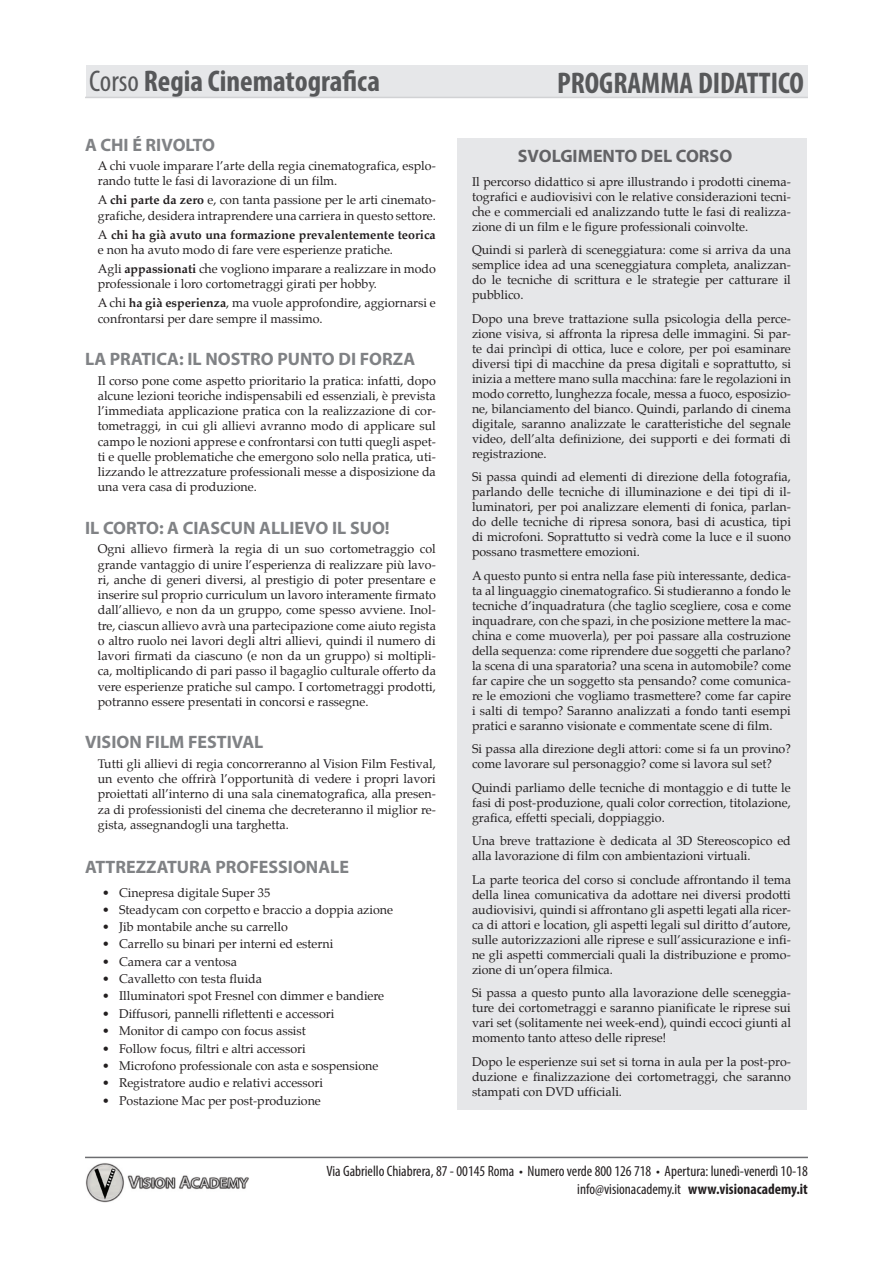
<style>
.page{position:relative;width:893px;height:1263px;background:#fff}
.page>*{position:absolute;margin:0;border:0;box-sizing:border-box;transform-origin:0 0}
.t1{font:700 condensed 30px "Myriad Pro";color:#57585a}
.Titoli{font:700 18px "Myriad Pro";color:#808285}
.Titoli-2{font:700 18px "Myriad Pro";color:#636366}
.t2{font:condensed 15px/18px "Myriad Pro";color:#231f20;text-align:right}
.Testo{font:12.45px/15px "Palatino";color:#231f20;text-align:justify}
.Testo-2{font:700 12.45px/15.3px "Palatino";color:#231f20}
.s1{font-weight:400}
.s2{font-weight:700}
</style>
<div class="page">
<div style="left:86px;top:66px;width:721px;height:31px;background:#e6e7e9"></div>
<img style="left:85px;top:1163px;width:164px;height:39px">
<hr style="left:85px;top:1157px;width:723px;height:1px;background:#6c6d70">
<hr style="left:85px;top:97px;width:723px;height:1px;background:#d1d2d4">
<div style="left:457px;top:138px;width:349px;height:971px;background:#e6e7e9"></div>
<h1 class="t1" style="left:89px;top:62px;width:292px"><span class="s1">Corso</span> Regia Cinematografica</h1>
<h1 class="t1" style="left:557px;top:64px;width:248px">PROGRAMMA DIDATTICO</h1>
<p class="Titoli" style="left:85px;top:133px;width:132px">A CHI É RIVOLTO</p>
<p class="Testo" style="left:98px;top:158px;width:340px">A chi vuole imparare l’arte della regia cinematografica, esplo&shy;rando tutte le fasi di lavorazione di un film.</p>
<p class="Testo" style="left:98px;top:192px;width:340px">A <span class="s2">chi parte da zero</span> e, con tanta passione per le arti cinemato&shy;grafiche, desidera intraprendere una carriera in questo settore.</p>
<p class="Testo-2" style="left:98px;top:226px;width:340px"><span class="s1">A</span> chi ha già avuto una formazione prevalentemente teorica <span class="s1">e non ha avuto modo di fare vere esperienze pratiche.</span></p>
<p class="Testo" style="left:98px;top:261px;width:340px">Agli <span class="s2">appassionati</span> che vogliono imparare a realizzare in modo professionale i loro cortometraggi girati per hobby.</p>
<p class="Testo" style="left:98px;top:295px;width:340px">A chi <span class="s2">ha già esperienza</span>, ma vuole approfondire, aggiornarsi e confrontarsi per dare sempre il massimo.</p>
<p class="Titoli" style="left:85px;top:347px;width:332px">LA PRATICA: IL NOSTRO PUNTO DI FORZA</p>
<p class="Testo" style="left:98px;top:373px;width:340px">Il corso pone come aspetto prioritario la pratica: infatti, dopo alcune lezioni teoriche indispensabili ed essenziali, è prevista l’immediata applicazione pratica con la realizzazione di cor&shy;tometraggi, in cui gli allievi avranno modo di applicare sul campo le nozioni apprese e confrontarsi con tutti quegli aspet&shy;ti e quelle problematiche che emergono solo nella pratica, uti&shy;lizzando le attrezzature professionali messe a disposizione da una vera casa di produzione.</p>
<p class="Titoli" style="left:85px;top:516px;width:306px">IL CORTO: A CIASCUN ALLIEVO IL SUO!</p>
<p class="Testo" style="left:98px;top:541px;width:340px">Ogni allievo firmerà la regia di un suo cortometraggio col grande vantaggio di unire l’esperienza di realizzare più lavo&shy;ri, anche di generi diversi, al prestigio di poter presentare e inserire sul proprio curriculum un lavoro interamente firmato dall’allievo, e non da un gruppo, come spesso avviene. Inol&shy;tre, ciascun allievo avrà una partecipazione come aiuto regista o altro ruolo nei lavori degli altri allievi, quindi il numero di lavori firmati da ciascuno (e non da un gruppo) si moltipli&shy;ca, moltiplicando di pari passo il bagaglio culturale offerto da vere esperienze pratiche sul campo. I cortometraggi prodotti, potranno essere presentati in concorsi e rassegne.</p>
<p class="Titoli" style="left:85px;top:731px;width:180px">VISION FILM FESTIVAL</p>
<p class="Testo" style="left:98px;top:756px;width:340px">Tutti gli allievi di regia concorreranno al Vision Film Festival, un evento che offrirà l’opportunità di vedere i propri lavori proiettati all’interno di una sala cinematografica, alla presen&shy;za di professionisti del cinema che decreteranno il miglior re&shy;gista, assegnandogli una targhetta.</p>
<p class="Titoli" style="left:85px;top:855px;width:265px">ATTREZZATURA PROFESSIONALE</p>
<p class="Testo" style="left:102px;top:885px;width:170px">• Cinepresa digitale Super 35</p>
<p class="Testo" style="left:102px;top:902px;width:293px">• Steadycam con corpetto e braccio a doppia azione</p>
<p class="Testo" style="left:102px;top:919px;width:187px">• Jib montabile anche su carrello</p>
<p class="Testo" style="left:102px;top:936px;width:233px">• Carrello su binari per interni ed esterni</p>
<p class="Testo" style="left:102px;top:954px;width:136px">• Camera car a ventosa</p>
<p class="Testo" style="left:102px;top:971px;width:162px">• Cavalletto con testa fluida</p>
<p class="Testo" style="left:102px;top:989px;width:284px">• Illuminatori spot Fresnel con dimmer e bandiere</p>
<p class="Testo" style="left:102px;top:1006px;width:234px">• Diffusori, pannelli riflettenti e accessori</p>
<p class="Testo" style="left:102px;top:1023px;width:205px">• Monitor di campo con focus assist</p>
<p class="Testo" style="left:102px;top:1041px;width:205px">• Follow focus, filtri e altri accessori</p>
<p class="Testo" style="left:102px;top:1058px;width:278px">• Microfono professionale con asta e sospensione</p>
<p class="Testo" style="left:102px;top:1075px;width:223px">• Registratore audio e relativi accessori</p>
<p class="Testo" style="left:102px;top:1093px;width:220px">• Postazione Mac per post-produzione</p>
<p class="Titoli-2" style="left:518px;top:145px;width:216px">SVOLGIMENTO DEL CORSO</p>
<p class="Testo" style="left:472px;top:174px;width:320px">Il percorso didattico si apre illustrando i prodotti cinema&shy;tografici e audiovisivi con le relative considerazioni tecni&shy;che e commerciali ed analizzando tutte le fasi di realizza&shy;zione di un film e le figure professionali coinvolte.</p>
<p class="Testo" style="left:472px;top:243px;width:320px">Quindi si parlerà di sceneggiatura: come si arriva da una semplice idea ad una sceneggiatura completa, analizzan&shy;do le tecniche di scrittura e le strategie per catturare il pubblico.</p>
<p class="Testo" style="left:472px;top:311px;width:320px">Dopo una breve trattazione sulla psicologia della perce&shy;zione visiva, si affronta la ripresa delle immagini. Si par&shy;te dai princìpi di ottica, luce e colore, per poi esaminare diversi tipi di macchine da presa digitali e soprattutto, si inizia a mettere mano sulla macchina: fare le regolazioni in modo corretto, lunghezza focale, messa a fuoco, esposizio&shy;ne, bilanciamento del bianco. Quindi, parlando di cinema digitale, saranno analizzate le caratteristiche del segnale video, dell’alta definizione, dei supporti e dei formati di registrazione.</p>
<p class="Testo" style="left:472px;top:470px;width:320px">Si passa quindi ad elementi di direzione della fotografia, parlando delle tecniche di illuminazione e dei tipi di il&shy;luminatori, per poi analizzare elementi di fonica, parlan&shy;do delle tecniche di ripresa sonora, basi di acustica, tipi di microfoni. Soprattutto si vedrà come la luce e il suono possano trasmettere emozioni.</p>
<p class="Testo" style="left:472px;top:568px;width:320px">A questo punto si entra nella fase più interessante, dedica&shy;ta al linguaggio cinematografico. Si studieranno a fondo le tecniche d’inquadratura (che taglio scegliere, cosa e come inquadrare, con che spazi, in che posizione mettere la mac&shy;china e come muoverla), per poi passare alla costruzione della sequenza: come riprendere due soggetti che parlano? la scena di una sparatoria? una scena in automobile? come far capire che un soggetto sta pensando? come comunica&shy;re le emozioni che vogliamo trasmettere? come far capire i salti di tempo? Saranno analizzati a fondo tanti esempi pratici e saranno visionate e commentate scene di film.</p>
<p class="Testo" style="left:472px;top:742px;width:320px">Si passa alla direzione degli attori: come si fa un provino? come lavorare sul personaggio? come si lavora sul set?</p>
<p class="Testo" style="left:472px;top:780px;width:320px">Quindi parliamo delle tecniche di montaggio e di tutte le fasi di post-produzione, quali color correction, titolazione, grafica, effetti speciali, doppiaggio.</p>
<p class="Testo" style="left:472px;top:834px;width:320px">Una breve trattazione è dedicata al 3D Stereoscopico ed alla lavorazione di film con ambientazioni virtuali.</p>
<p class="Testo" style="left:472px;top:872px;width:320px">La parte teorica del corso si conclude affrontando il tema della linea comunicativa da adottare nei diversi prodotti audiovisivi, quindi si affrontano gli aspetti legati alla ricer&shy;ca di attori e location, gli aspetti legali sul diritto d’autore, sulle autorizzazioni alle riprese e sull’assicurazione e infi&shy;ne gli aspetti commerciali quali la distribuzione e promo&shy;zione di un’opera filmica.</p>
<p class="Testo" style="left:472px;top:986px;width:320px">Si passa a questo punto alla lavorazione delle sceneggia&shy;ture dei cortometraggi e saranno pianificate le riprese sui vari set (solitamente nei week-end), quindi eccoci giunti al momento tanto atteso delle riprese!</p>
<p class="Testo" style="left:472px;top:1054px;width:320px">Dopo le esperienze sui set si torna in aula per la post-pro&shy;duzione e finalizzazione dei cortometraggi, che saranno stampati con DVD ufficiali.</p>
<p class="t2" style="left:327px;top:1162px;width:483px">Via Gabriello Chiabrera, 87 - 00145 Roma • Numero verde 800 126 718 • Apertura: lunedì-venerdì 10-18 info@visionacademy.it <span class="s2">www.visionacademy.it</span></p>
</div>
